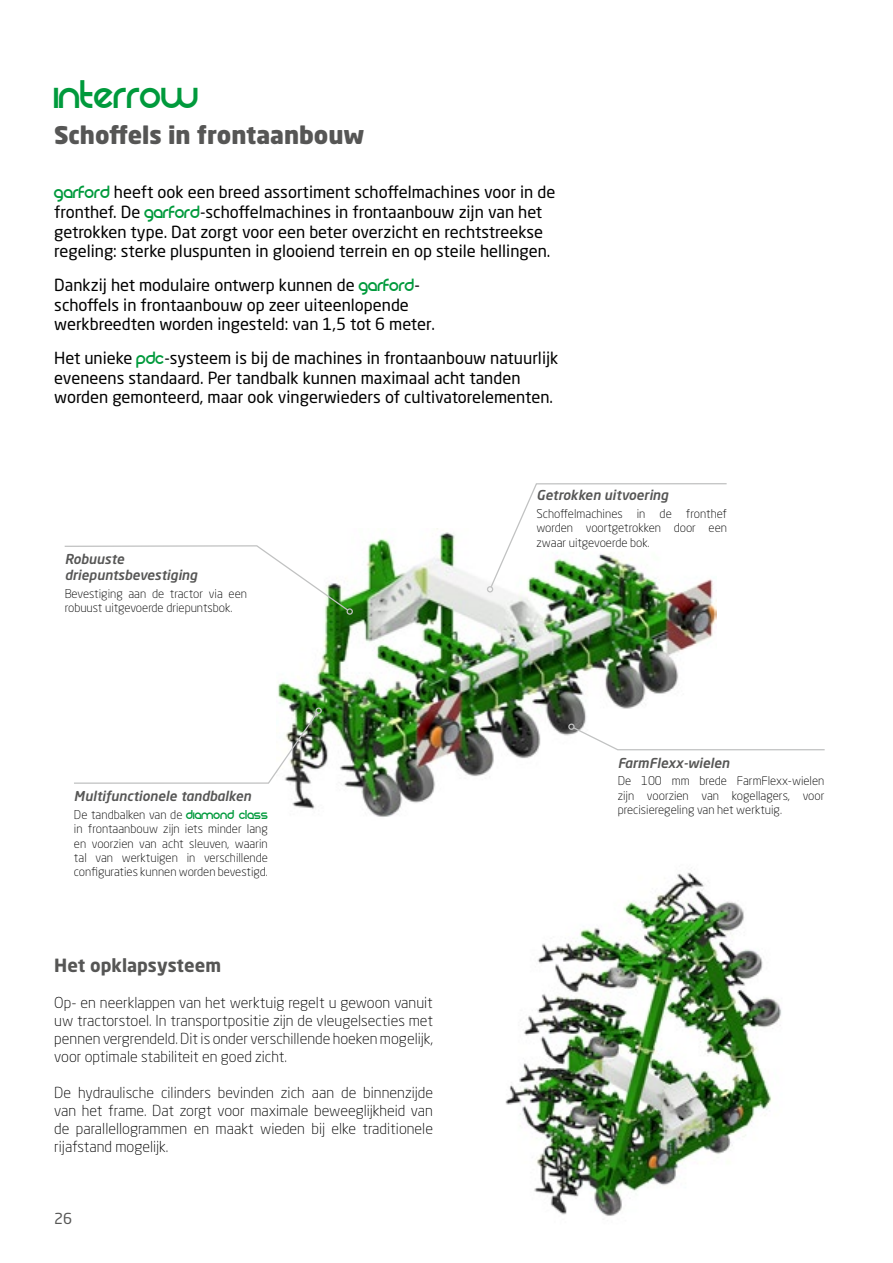
<style>
.page{position:relative;width:893px;height:1263px;background:#fff}
.page>*{position:absolute;margin:0;border:0;box-sizing:border-box;transform-origin:0 0}
.t1{font:44.55px "REZ";color:#009a3c}
.t2{font:900 24px "Neo Sans W1 G";color:#565655}
.t3{font:700 18px "Neo Sans W1 G";color:#565655}
.t4{font:16.5px/19.8px "Neo Sans W1 G";color:#000}
.t5{font:300 15px/18px "Neo Sans W1 G";color:#000;text-align:justify}
.t6{font:15px "Neo Sans W1 G";color:#565655}
.t7{font:italic 500 13.5px/16.2px "Neo Sans W1 G";color:#565655}
.t8{font:300 12px/14.4px "Neo Sans W1 G";color:#000;text-align:justify}
.s1{font-family:"REZ";font-size:19.8px;color:#009a3c}
.s2{font-family:"REZ";font-weight:400;font-size:14.4px;color:#009a3c}
</style>
<div class="page">
<img style="left:277px;top:528px;width:440px;height:289px">
<svg style="left:487px;top:483px;width:240px;height:109px"></svg>
<svg style="left:64px;top:545px;width:285px;height:67px"></svg>
<div style="left:347px;top:608px;width:6px;height:7px;border:1px solid #c1c2c2;border-radius:50%"></div>
<svg style="left:74px;top:711px;width:245px;height:73px"></svg>
<div style="left:315px;top:707px;width:7px;height:7px;border:1px solid #c1c2c2;border-radius:50%"></div>
<svg style="left:572px;top:726px;width:253px;height:25px"></svg>
<div style="left:568px;top:723px;width:7px;height:7px;border:1px solid #c1c2c2;border-radius:50%"></div>
<img style="left:505px;top:872px;width:277px;height:344px">
<h1 class="t1" style="left:54px;top:80px;width:147px">interrow</h1>
<h2 class="t2" style="left:54px;top:125px;width:312px">Schoffels in frontaanbouw</h2>
<p class="t4" style="left:54px;top:183px;width:503px"><span class="s1">garford</span> heeft ook een breed assortiment schoffelmachines voor in de fronthef. De <span class="s1">garford</span>-schoffelmachines in frontaanbouw zĳn van het getrokken type. Dat zorgt voor een beter overzicht en rechtstreekse regeling: sterke pluspunten in glooiend terrein en op steile hellingen.</p>
<p class="t4" style="left:54px;top:276px;width:382px">Dankzĳ het modulaire ontwerp kunnen de <span class="s1">garford&shy;</span>schoffels in frontaanbouw op zeer uiteenlopende werkbreedten worden ingesteld: van 1,5 tot 6 meter.</p>
<p class="t4" style="left:54px;top:349px;width:505px">Het unieke <span class="s1">pdc</span>-systeem is bĳ de machines in frontaanbouw natuurlĳk eveneens standaard. Per tandbalk kunnen maximaal acht tanden worden gemonteerd, maar ook vingerwieders of cultivatorelementen.</p>
<p class="t7" style="left:65px;top:552px;width:134px">Robuuste driepuntsbevestiging</p>
<p class="t8" style="left:65px;top:587px;width:184px">Bevestiging aan de tractor via een robuust uitgevoerde driepuntsbok.</p>
<p class="t7" style="left:74px;top:789px;width:179px">Multifunctionele tandbalken</p>
<p class="t8" style="left:74px;top:808px;width:195px">De tandbalken van de <span class="s2">Diamond Class </span>in frontaanbouw zĳn iets minder lang en voorzien van acht sleuven, waarin tal van werktuigen in verschillende configuraties kunnen worden bevestigd.</p>
<p class="t3" style="left:54px;top:958px;width:168px">Het opklapsysteem</p>
<p class="t5" style="left:54px;top:995px;width:380px">Op- en neerklappen van het werktuig regelt u gewoon vanuit uw tractorstoel. In transportpositie zĳn de vleugelsecties met pennen vergrendeld. Dit is onder verschillende hoeken mogelĳk, voor optimale stabiliteit en goed zicht.</p>
<p class="t5" style="left:54px;top:1085px;width:380px">De hydraulische cilinders bevinden zich aan de binnenzĳde van het frame. Dat zorgt voor maximale beweeglĳkheid van de parallellogrammen en maakt wieden bĳ elke traditionele rĳafstand mogelĳk.</p>
<p class="t6" style="left:54px;top:1212px;width:20px">26</p>
<p class="t7" style="left:536px;top:488px;width:133px">Getrokken uitvoering</p>
<p class="t8" style="left:536px;top:507px;width:192px">Schoffelmachines in de fronthef worden voortgetrokken door een zwaar uitgevoerde bok.</p>
<p class="t7" style="left:618px;top:755px;width:113px">FarmFlexx-wielen</p>
<p class="t8" style="left:618px;top:775px;width:208px">De 100 mm brede FarmFlexx-wielen zĳn voorzien van kogellagers, voor precisieregeling van het werktuig.</p>
</div>
